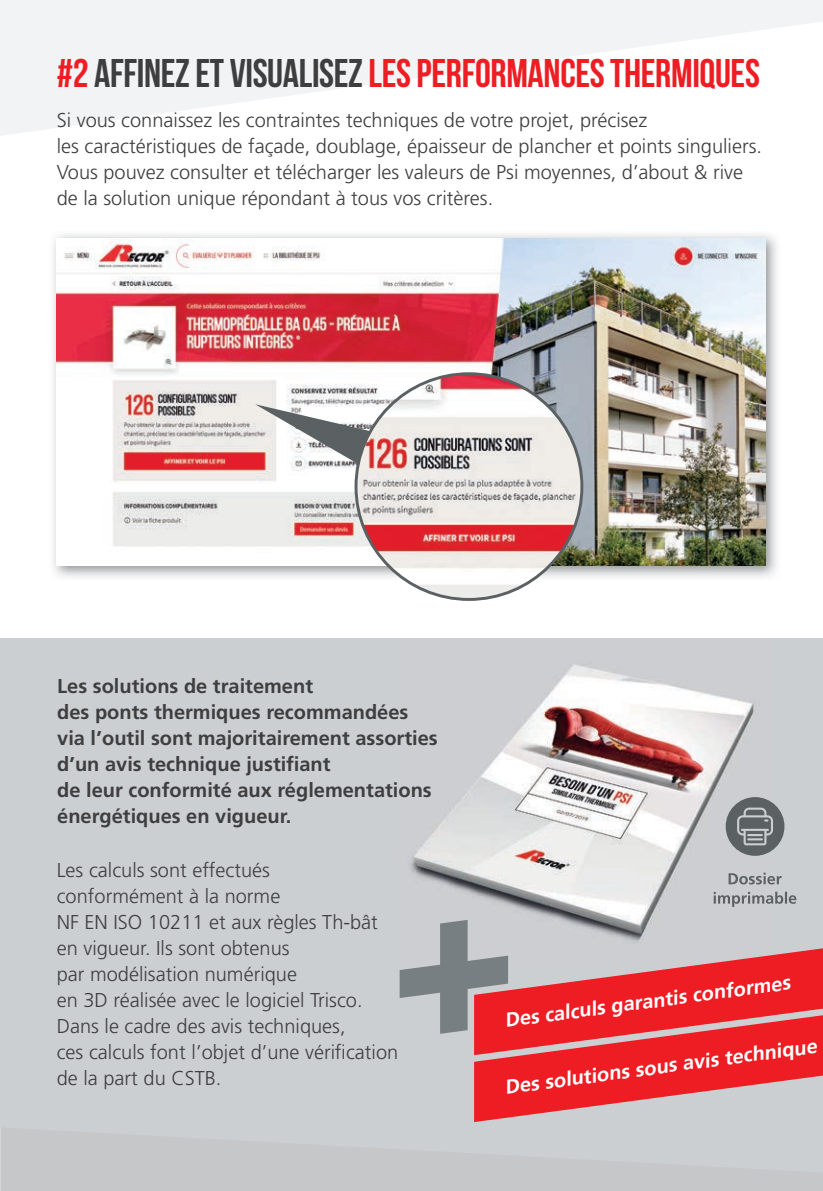
<style>
.page{position:relative;width:823px;height:1191px;background:#fff}
.page>*{position:absolute;margin:0;border:0;box-sizing:border-box;transform-origin:0 0}
.t1{font:700 40px "Bebas Neue";letter-spacing:-.01em;color:#ee1d23}
.t2{font:300 20px/26px "Frutiger LT Pro";color:#3e3e3f}
.t3{font:700 20px/26px "Frutiger LT Pro";color:#3e3e3f}
.t4{font:700 20px "Frutiger LT Pro";color:#fff}
.s1{color:#3e3e3f}
</style>
<div class="page">
<svg style="left:1px;top:0;width:821px;height:135px;fill:#f2f3f4"></svg>
<img style="left:0;top:0;width:1px;height:136px">
<div style="left:1px;top:638px;width:821px;height:553px;background:#cccfd1"></div>
<img style="left:411px;top:665px;width:360px;height:255px">
<img style="left:53px;top:234px;width:724px;height:347px">
<img style="left:57px;top:238px;width:708px;height:327px">
<svg style="left:255px;top:404px;width:136px;height:82px"></svg>
<img style="left:356px;top:374px;width:225px;height:225px;border-radius:113px">
<svg style="left:725px;top:797px;width:59px;height:59px"></svg>
<svg style="left:713px;top:891px;width:83px;height:16px"></svg>
<svg style="left:728px;top:872px;width:53px;height:12px"></svg>
<svg style="left:399px;top:920px;width:423px;height:202px"></svg>
<hr style="left:0;top:1127px;width:1px;height:64px;background:#f1f1f2">
<h1 class="t1" style="left:57px;top:51px;width:704px">#2 <span class="s1">AFFINEZ ET VISUALISEZ</span> LES PERFORMANCES THERMIQUES</h1>
<p class="t2" style="left:57px;top:107px;width:706px">Si vous connaissez les contraintes techniques de votre projet, précisez<br>les caractéristiques de façade, doublage, épaisseur de plancher et points singuliers.<br>Vous pouvez consulter et télécharger les valeurs de Psi moyennes, d’about &amp; rive de la solution unique répondant à tous vos critères.</p>
<p class="t3" style="left:57px;top:673px;width:382px">Les solutions de traitement<br>des ponts thermiques recommandées via l’outil sont majoritairement assorties d’un avis technique justifiant<br>de leur conformité aux réglementations énergétiques en vigueur.</p>
<p class="t2" style="left:57px;top:857px;width:343px">Les calculs sont effectués conformément à la norme<br>NF EN ISO 10211 et aux règles Th-bât en vigueur. Ils sont obtenus<br>par modélisation numérique<br>en 3D réalisée avec le logiciel Trisco.<br>Dans le cadre des avis techniques,<br>ces calculs font l’objet d’une vérification de la part du CSTB.</p>
<p class="t4" style="left:503px;top:1009px;width:289px;rotate:-8deg">D es calculs garantis conformes</p>
<p class="t4" style="left:503px;top:1076px;width:316px;rotate:-8deg">D es solutions sous avis technique</p>
</div>
